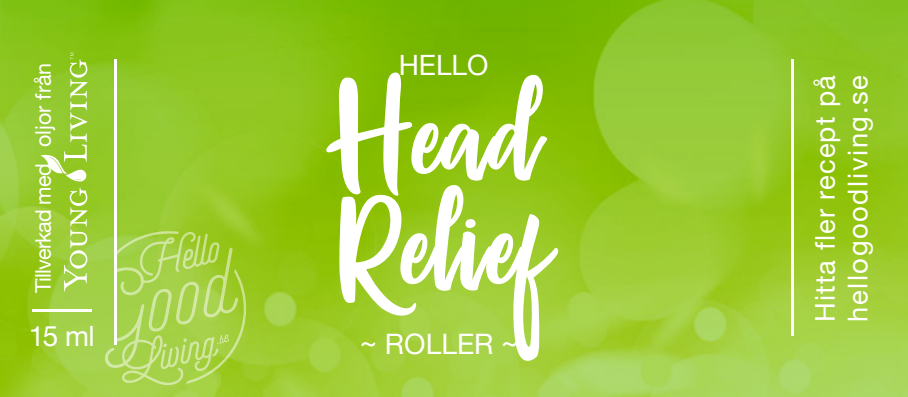
<style>
.page{position:relative;width:908px;height:397px;background:#fff}
.page>*{position:absolute;margin:0;border:0;box-sizing:border-box;transform-origin:0 0}
.t1{font:113.2px/110px "Passengers Script";letter-spacing:.02em;color:#fff;scale:1.09 1}
.t2{font:28px "Helvetica Neue";color:#fff}
.t3{font:27.2px/32.8px "Helvetica Neue";letter-spacing:.06em;color:#fff}
.t4{font:21.6px "Helvetica Neue";letter-spacing:-.03em;color:#fff}
</style>
<div class="page">
<img style="left:0;top:0;width:907px;height:397px">
<svg style="left:64px;top:188px;width:23px;height:103px"></svg>
<svg style="left:40px;top:53px;width:47px;height:129px"></svg>
<hr style="left:33px;top:309px;width:59px;height:2px;background:#fff">
<hr style="left:114px;top:59px;width:3px;height:286px;background:#fff">
<hr style="left:790px;top:59px;width:3px;height:276px;background:#fff">
<svg style="left:87px;top:231px;width:161px;height:155px;fill:#a4d149"></svg>
<p class="t2" style="left:398px;top:44px;width:91px">HELLO</p>
<h1 class="t1" style="left:326px;top:74px;width:208px">Head<br>Relief</h1>
<p class="t4" style="left:28px;top:293px;width:232px;rotate:-90deg">Tillverkad med oljor från</p>
<p class="t3" style="left:809px;top:322px;width:248px;rotate:-90deg">Hitta fler recept på hellogoodliving.se</p>
<p class="t2" style="left:29px;top:315px;width:67px">15 ml</p>
<p class="t2" style="left:360px;top:324px;width:159px">~ ROLLER ~</p>
</div>
